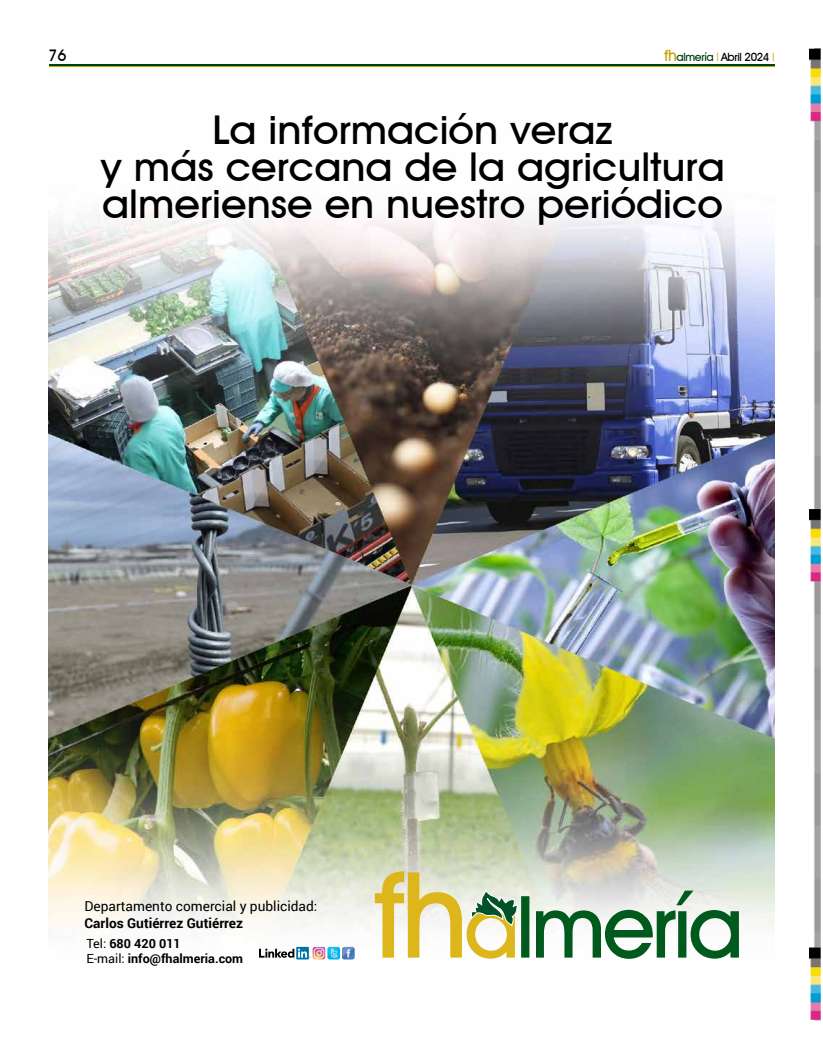
<style>
.page{position:relative;width:823px;height:1049px;background:#fff}
.page>*{position:absolute;margin:0;border:0;box-sizing:border-box;transform-origin:0 0}
.t1{font:500 39.7px/36.9px "Avant Garde IT Cby BT";color:#000;text-align:center;scale:1.06 1}
.t2{font:500 16px "Avant Garde IT Cby BT";color:#000}
.t3{font:13.7px "Roboto";color:#000}
.t4{font:700 13.7px "Roboto";color:#000}
.t5{font:700 12.6px/15.1px "Roboto";color:#000}
.t6{font:500 11.3px "Avant Garde IT Cby BT";letter-spacing:-.03em;color:#000}
.s1{font-size:15.7px;color:#c9a300}
.s2{color:#004110}
.s3{font-family:"Helvetica Neue LT Std";font-weight:400;font-stretch:condensed;color:#c9a300}
.s4{font-weight:400}
</style>
<div class="page">
<img style="left:809px;top:48px;width:12px;height:973px">
<hr style="left:49px;top:65px;width:725px;height:1px;background:#004110">
<hr style="left:49px;top:67px;width:725px;height:1px;background:#c9a300">
<img style="left:48px;top:210px;width:726px;height:750px">
<svg style="left:259px;top:947px;width:95px;height:12px"></svg>
<svg style="left:374px;top:871px;width:364px;height:88px"></svg>
<p class="t2" style="left:48px;top:46px;width:20px">76</p>
<p class="t6" style="left:663px;top:50px;width:112px"><span class="s1">fh</span><span class="s2">almería</span> <span class="s3">|</span> Abril 2024 <span class="s3">|</span></p>
<p class="t1" style="left:100px;top:111px;width:590px">La información veraz<br>y más cercana de la agricultura almeriense en nuestro periódico</p>
<p class="t3" style="left:84px;top:897px;width:234px">Departamento comercial y publicidad:</p>
<p class="t4" style="left:84px;top:913px;width:160px">Carlos Gutiérrez Gutiérrez</p>
<p class="t5" style="left:86px;top:935px;width:158px"><span class="s4">Tel:</span> 680 420 011<br><span class="s4">E-mail:</span> info@fhalmeria.com</p>
</div>
